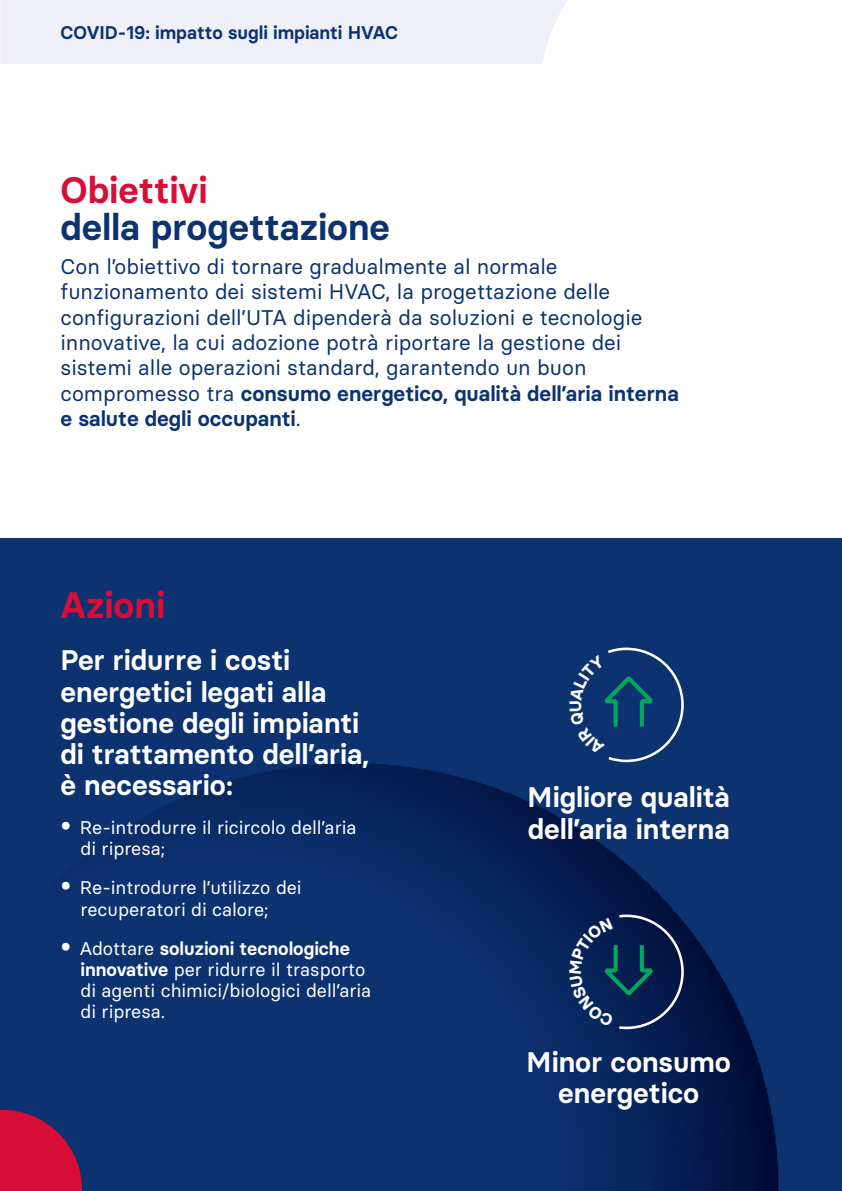
<style>
.page{position:relative;width:842px;height:1191px;background:#fff}
.page>*{position:absolute;margin:0;border:0;box-sizing:border-box;transform-origin:0 0}
.t1{font:600 36.8px "Basier Circle";color:#0c3270}
.t2{font:600 36.8px "Basier Circle";color:#d80e36}
.t3{font:600 28.2px/31.2px "Basier Circle";color:#fff}
.t4{font:21.2px/25.4px "Basier Circle";color:#0c3270}
.t5{font:18.4px/21.2px "Basier Circle";color:#fff}
.t6{font:600 18.4px "Basier Circle";color:#0c3270}
.s1{font-weight:600}
.s2{font-size:28.2px}
</style>
<div class="page">
<div style="left:0;top:538px;width:842px;height:653px;background:#0c3270"></div>
<img style="left:126px;top:763px;width:653px;height:428px">
<svg style="left:0;top:1109px;width:82px;height:82px"></svg>
<div style="left:0;top:0;width:568px;height:64px;background:#eeeff7"></div>
<svg style="left:604px;top:647px;width:80px;height:116px"></svg>
<svg style="left:569px;top:913px;width:116px;height:117px;background:#0e2a57"></svg>
<p class="t6" style="left:60px;top:21px;width:339px">COVID-19: impatto sugli impianti HVAC</p>
<h1 class="t2" style="left:60px;top:167px;width:149px">Obiettivi</h1>
<h1 class="t1" style="left:60px;top:204px;width:331px">della progettazione</h1>
<p class="t4" style="left:60px;top:253px;width:620px">Con l’obiettivo di tornare gradualmente al normale funzionamento dei sistemi HVAC, la progettazione delle configurazioni dell’UTA dipenderà da soluzioni e tecnologie innovative, la cui adozione potrà riportare la gestione dei sistemi alle operazioni standard, garantendo un buon compromesso tra <span class="s1">consumo energetico, qualità dell’aria interna e salute degli occupanti</span>.</p>
<h1 class="t2" style="left:60px;top:582px;width:106px">Azioni</h1>
<h2 class="t3" style="left:60px;top:644px;width:310px">Per ridurre i costi energetici legati alla gestione degli impianti di trattamento dell’aria, è necessario:</h2>
<p class="t5" style="left:81px;top:816px;width:278px;text-indent:-20px"><span class="s2">•</span> Re-introdurre il ricircolo dell’aria di ripresa;</p>
<p class="t5" style="left:81px;top:877px;width:223px;text-indent:-20px"><span class="s2">•</span> Re-introdurre l’utilizzo dei recuperatori di calore;</p>
<p class="t5" style="left:81px;top:937px;width:292px;text-indent:-20px"><span class="s2">•</span> Adottare <span class="s1">soluzioni tecnologiche innovative</span> per ridurre il trasporto di agenti chimici/biologici dell’aria di ripresa.</p>
<h2 class="t3" style="left:527px;top:781px;width:204px">Migliore qualità dell’aria interna</h2>
<h2 class="t3" style="left:526px;top:1045px;width:206px;text-align:center">Minor consumo energetico</h2>
</div>
